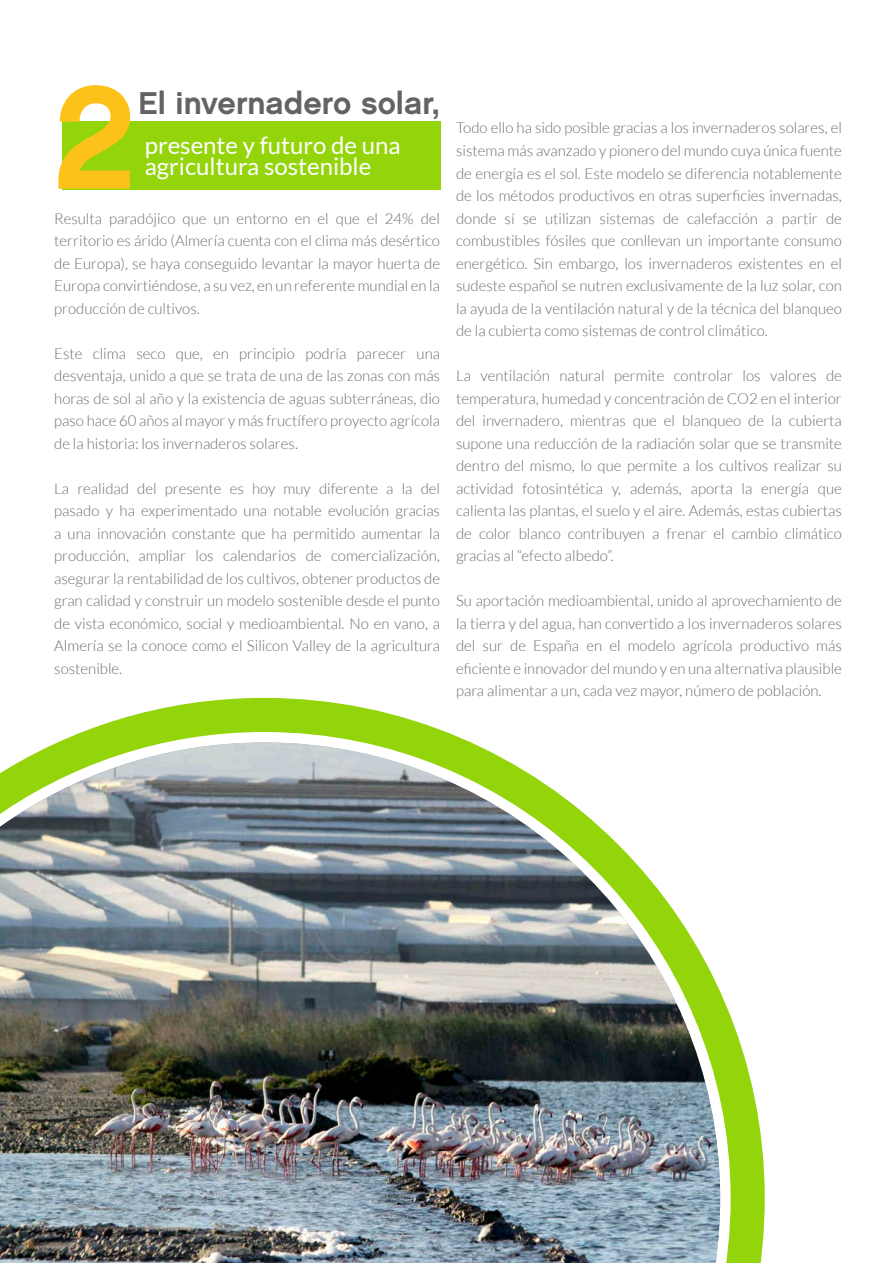
<style>
.page{position:relative;width:893px;height:1263px;background:#fff}
.page>*{position:absolute;margin:0;border:0;box-sizing:border-box;transform-origin:0 0}
.Body_Text_Style{font:148.5px "Chalet New York Nineteen Sixty";color:#fdc21a}
.Body_Text_Style-2{font:31.5px "Chalet New York Nineteen Sixty";color:#636366}
.List_Paragraph{font:24px "Lato";color:#fff}
.Body_Text_Style-3{font:300 15px/22.5px "Lato";color:#6c6d70;text-align:justify}
</style>
<div class="page">
<img style="left:0;top:698px;width:765px;height:565px">
<div style="left:62px;top:121px;width:378px;height:69px;background:#93d50a"></div>
<p class="Body_Text_Style" style="left:53px;top:47px;width:85px">2</p>
<p class="Body_Text_Style-2" style="left:139px;top:84px;width:302px">El invernadero solar,</p>
<p class="List_Paragraph" style="left:145px;top:132px;width:257px">presente y futuro de una</p>
<p class="List_Paragraph" style="left:145px;top:153px;width:228px">agricultura sostenible</p>
<p class="Body_Text_Style-3" style="left:54px;top:207px;width:387px">Resulta paradójico que un entorno en el que el 24% del territorio es árido (Almería cuenta con el clima más desértico de Europa), se haya conseguido levantar la mayor huerta de Europa convirtiéndose, a su vez, en un referente mundial en la producción de cultivos.</p>
<p class="Body_Text_Style-3" style="left:54px;top:342px;width:387px">Este clima seco que, en principio podría parecer una desventaja, unido a que se trata de una de las zonas con más horas de sol al año y la existencia de aguas subterráneas, dio paso hace 60 años al mayor y más fructífero proyecto agrícola de la historia: los invernaderos solares.</p>
<p class="Body_Text_Style-3" style="left:54px;top:477px;width:387px">La realidad del presente es hoy muy diferente a la del pasado y ha experimentado una notable evolución gracias a una innovación constante que ha permitido aumentar la producción, ampliar los calendarios de comercialización, asegurar la rentabilidad de los cultivos, obtener productos de gran calidad y construir un modelo sostenible desde el punto de vista económico, social y medioambiental. No en vano, a Almería se la conoce como el Silicon Valley de la agricultura sostenible.</p>
<p class="Body_Text_Style-3" style="left:456px;top:117px;width:387px">Todo ello ha sido posible gracias a los invernaderos solares, el sistema más avanzado y pionero del mundo cuya única fuente de energía es el sol. Este modelo se diferencia notablemente de los métodos productivos en otras superficies invernadas, donde sí se utilizan sistemas de calefacción a partir de combustibles fósiles que conllevan un importante consumo energético. Sin embargo, los invernaderos existentes en el sudeste español se nutren exclusivamente de la luz solar, con la ayuda de la ventilación natural y de la técnica del blanqueo de la cubierta como sistemas de control climático.</p>
<p class="Body_Text_Style-3" style="left:456px;top:364px;width:387px">La ventilación natural permite controlar los valores de temperatura, humedad y concentración de CO2 en el interior del invernadero, mientras que el blanqueo de la cubierta supone una reducción de la radiación solar que se transmite dentro del mismo, lo que permite a los cultivos realizar su actividad fotosintética y, además, aporta la energía que calienta las plantas, el suelo y el aire. Además, estas cubiertas de color blanco contribuyen a frenar el cambio climático gracias al “efecto albedo”.</p>
<p class="Body_Text_Style-3" style="left:456px;top:589px;width:387px">Su aportación medioambiental, unido al aprovechamiento de la tierra y del agua, han convertido a los invernaderos solares del sur de España en el modelo agrícola productivo más eficiente e innovador del mundo y en una alternativa plausible para alimentar a un, cada vez mayor, número de población.</p>
</div>
